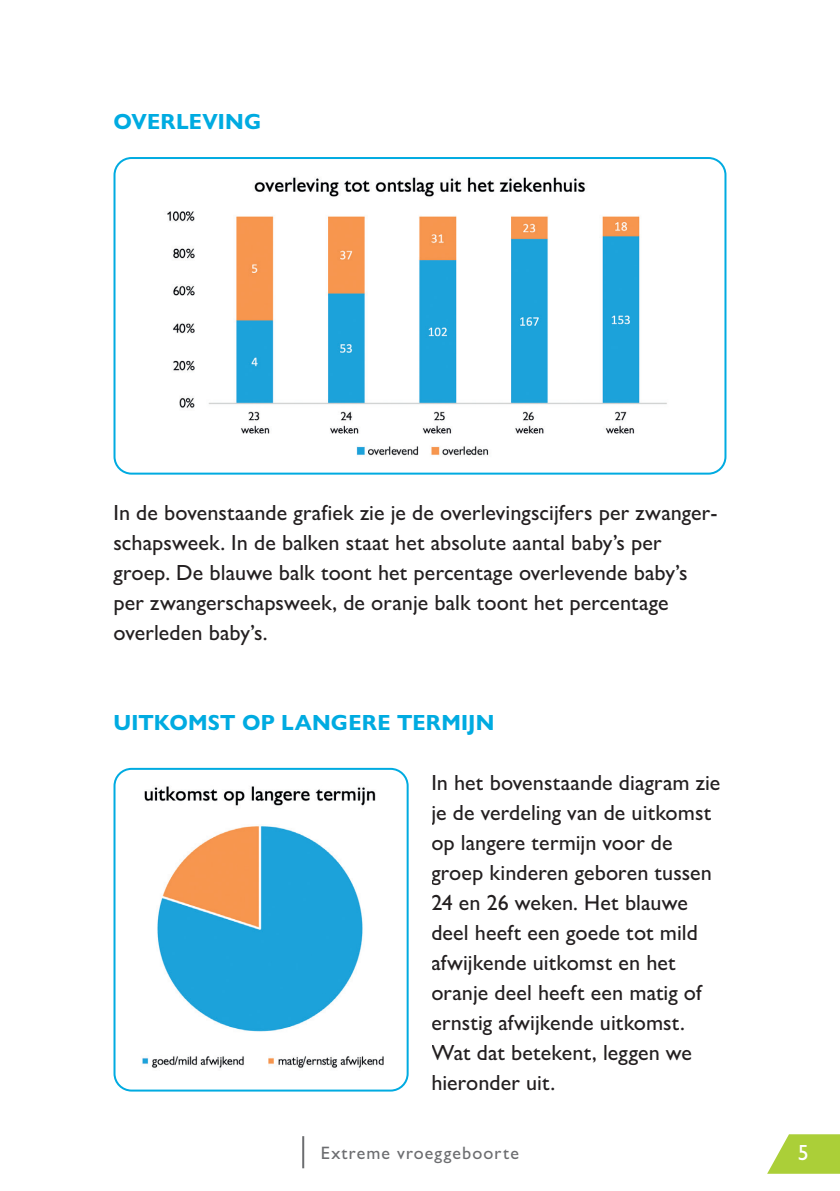
<style>
.page{position:relative;width:840px;height:1191px;background:#fff}
.page>*{position:absolute;margin:0;border:0;box-sizing:border-box;transform-origin:0 0}
.t1{font:500 22px/30px "Gill Sans Nova";letter-spacing:.005em;color:#231f20}
.t2{font:700 22px "Gill Sans Nova";letter-spacing:.01em;color:#00abe1}
.t3{font:500 22px "Gill Sans Nova";color:#fff}
.t4{font:500 18px "Gill Sans Nova";letter-spacing:.06em;color:#6c6d70}
</style>
<div class="page">
<svg style="left:767px;top:1134px;width:72px;height:39px"></svg>
<hr style="left:302px;top:1136px;width:2px;height:32px;background:#6c6d70">
<img style="left:167px;top:177px;width:500px;height:279px">
<div style="left:113px;top:157px;width:613px;height:317px;border:2px solid #00abe1;border-radius:17px"></div>
<img style="left:116px;top:771px;width:293px;height:309px">
<div style="left:113px;top:768px;width:295px;height:323px;border:2px solid #00abe1;border-radius:17px"></div>
<p class="t2" style="left:113px;top:108px;width:149px">OVERLEVING</p>
<p class="t1" style="left:113px;top:497px;width:605px">In de bovenstaande grafiek zie je de overlevingscijfers per zwanger&shy;schapsweek. In de balken staat het absolute aantal baby’s per groep. De blauwe balk toont het percentage overlevende baby’s per zwangerschapsweek, de oranje balk toont het percentage overleden baby’s.</p>
<p class="t2" style="left:113px;top:708px;width:382px">UITKOMST OP LANGERE TERMIJN</p>
<p class="t1" style="left:431px;top:767px;width:290px">In het bovenstaande diagram zie je de verdeling van de uitkomst op langere termijn voor de groep kinderen geboren tussen<br>24 en 26 weken. Het blauwe deel heeft een goede tot mild afwijkende uitkomst en het oranje deel heeft een matig of ernstig afwijkende uitkomst.<br>Wat dat betekent, leggen we hieronder uit.</p>
<p class="t4" style="left:321px;top:1141px;width:200px">Extreme vroeggeboorte</p>
<p class="t3" style="left:797px;top:1138px;width:12px">5</p>
</div>
